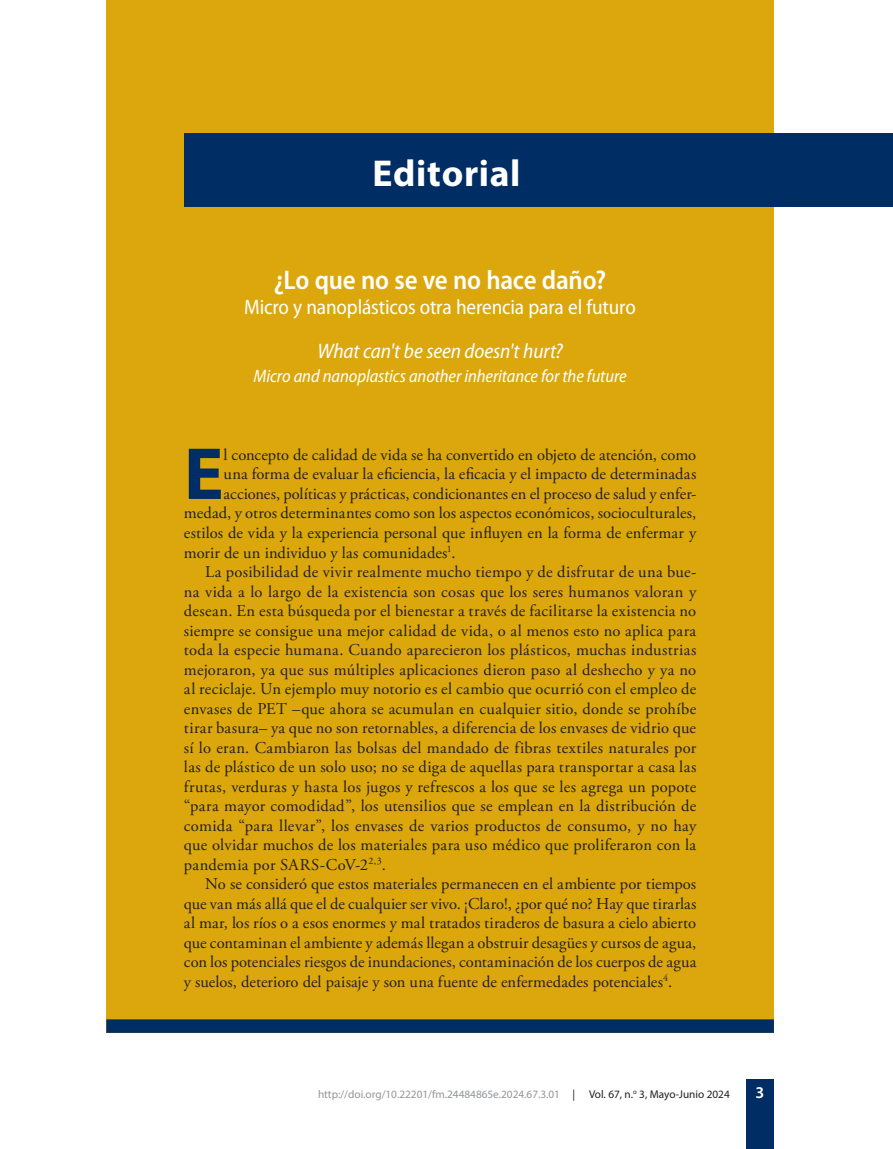
<style>
.page{position:relative;width:893px;height:1149px;background:#fff}
.page>*{position:absolute;margin:0;border:0;box-sizing:border-box;transform-origin:0 0}
.t1{font:700 74.4px "Myriad Pro";color:#002e64}
.t2{font:700 37.5px "Myriad Pro";letter-spacing:.02em;color:#fff}
.t3{font:600 semi-condensed 27px "Myriad Pro";letter-spacing:-.01em;color:#fff}
.t4{font:semi-condensed 21px "Myriad Pro";letter-spacing:-.01em;color:#fff}
.t5{font:italic semi-condensed 21px "Myriad Pro";letter-spacing:-.005em;color:#fff}
.t6{font:italic semi-condensed 18px "Myriad Pro";letter-spacing:-.005em;color:#fff}
.t7{font:16.5px "Adobe Garamond Pro";letter-spacing:.005em;color:#231f20}
.t8{font:16.5px "Adobe Garamond Pro";letter-spacing:.025em;color:#231f20}
.t9{font:600 16.5px "Myriad Pro";color:#fff}
.t10{font:11.25px "Myriad Pro";color:#939598}
.t11{font:11.25px "Myriad Pro";color:#231f20}
</style>
<div class="page">
<div style="left:746px;top:1079px;width:28px;height:69px;background:#002e64"></div>
<div style="left:106px;top:0;width:668px;height:1032px;background:#dba70c"></div>
<div style="left:184px;top:133px;width:709px;height:74px;background:#002e64"></div>
<div style="left:106px;top:1019px;width:668px;height:13px;background:#002e64"></div>
<h2 class="t2" style="left:372px;top:148px;width:150px">Editorial</h2>
<h3 class="t3" style="left:274px;top:265px;width:334px">¿Lo que no se ve no hace daño?</h3>
<p class="t4" style="left:244px;top:296px;width:393px">Micro y nanoplásticos otra herencia para el futuro</p>
<p class="t5" style="left:318px;top:339px;width:247px">What can't be seen doesn't hurt?</p>
<p class="t6" style="left:254px;top:366px;width:374px">Micro and nanoplastics another inheritance for the future</p>
<h1 class="t1" style="left:184px;top:425px;width:41px">E</h1>
<p class="t7" style="left:224px;top:444px;width:474px">l concepto de calidad de vida se ha convertido en objeto de atención, como</p>
<p class="t7" style="left:224px;top:464px;width:474px">una forma de evaluar la eficiencia, la eficacia y el impacto de determinadas</p>
<p class="t7" style="left:224px;top:483px;width:474px">acciones, políticas y prácticas, condicionantes en el proceso de salud y enfer-</p>
<p class="t7" style="left:184px;top:503px;width:514px">medad, y otros determinantes como son los aspectos económicos, socioculturales,</p>
<p class="t7" style="left:184px;top:522px;width:514px">estilos de vida y la experiencia personal que influyen en la forma de enfermar y</p>
<p class="t7" style="left:184px;top:542px;width:273px">morir de un individuo y las comunidades<sup>1</sup>.</p>
<p class="t7" style="left:205px;top:561px;width:493px">La posibilidad de vivir realmente mucho tiempo y de disfrutar de una bue-</p>
<p class="t7" style="left:184px;top:581px;width:514px">na vida a lo largo de la existencia son cosas que los seres humanos valoran y</p>
<p class="t7" style="left:184px;top:600px;width:514px">desean. En esta búsqueda por el bienestar a través de facilitarse la existencia no</p>
<p class="t7" style="left:184px;top:620px;width:514px">siempre se consigue una mejor calidad de vida, o al menos esto no aplica para</p>
<p class="t7" style="left:184px;top:639px;width:514px">toda la especie humana. Cuando aparecieron los plásticos, muchas industrias</p>
<p class="t7" style="left:184px;top:659px;width:514px">mejoraron, ya que sus múltiples aplicaciones dieron paso al deshecho y ya no</p>
<p class="t7" style="left:184px;top:678px;width:514px">al reciclaje. Un ejemplo muy notorio es el cambio que ocurrió con el empleo de</p>
<p class="t7" style="left:184px;top:698px;width:514px">envases de PET –que ahora se acumulan en cualquier sitio, donde se prohíbe</p>
<p class="t7" style="left:184px;top:717px;width:514px">tirar basura– ya que no son retornables, a diferencia de los envases de vidrio que</p>
<p class="t7" style="left:184px;top:737px;width:514px">sí lo eran. Cambiaron las bolsas del mandado de fibras textiles naturales por</p>
<p class="t7" style="left:184px;top:756px;width:514px">las de plástico de un solo uso; no se diga de aquellas para transportar a casa las</p>
<p class="t8" style="left:184px;top:776px;width:514px">frutas, verduras y hasta los jugos y refrescos a los que se les agrega un popote</p>
<p class="t7" style="left:184px;top:795px;width:514px">“para mayor comodidad”, los utensilios que se emplean en la distribución de</p>
<p class="t7" style="left:184px;top:815px;width:514px">comida “para llevar”, los envases de varios productos de consumo, y no hay</p>
<p class="t7" style="left:184px;top:834px;width:514px">que olvidar muchos de los materiales para uso médico que proliferaron con la</p>
<p class="t7" style="left:184px;top:854px;width:204px">pandemia por SARS-CoV-2<sup>2,3</sup>.</p>
<p class="t7" style="left:205px;top:873px;width:493px">No se consideró que estos materiales permanecen en el ambiente por tiempos</p>
<p class="t7" style="left:184px;top:893px;width:514px">que van más allá que el de cualquier ser vivo. ¡Claro!, ¿por qué no? Hay que tirarlas</p>
<p class="t7" style="left:184px;top:912px;width:514px">al mar, los ríos o a esos enormes y mal tratados tiraderos de basura a cielo abierto</p>
<p class="t7" style="left:184px;top:932px;width:514px">que contaminan el ambiente y además llegan a obstruir desagües y cursos de agua,</p>
<p class="t7" style="left:184px;top:951px;width:514px">con los potenciales riesgos de inundaciones, contaminación de los cuerpos de agua</p>
<p class="t7" style="left:184px;top:971px;width:490px">y suelos, deterioro del paisaje y son una fuente de enfermedades potenciales<sup>4</sup>.</p>
<p class="t10" style="left:318px;top:1086px;width:243px">http://doi.org/10.22201/fm.24484865e.2024.67.3.01</p>
<p class="t11" style="left:572px;top:1086px;width:159px">| Vol. 67, n.<sup>o</sup> 3, Mayo-Junio 2024</p>
<p class="t9" style="left:755px;top:1081px;width:10px">3</p>
</div>
